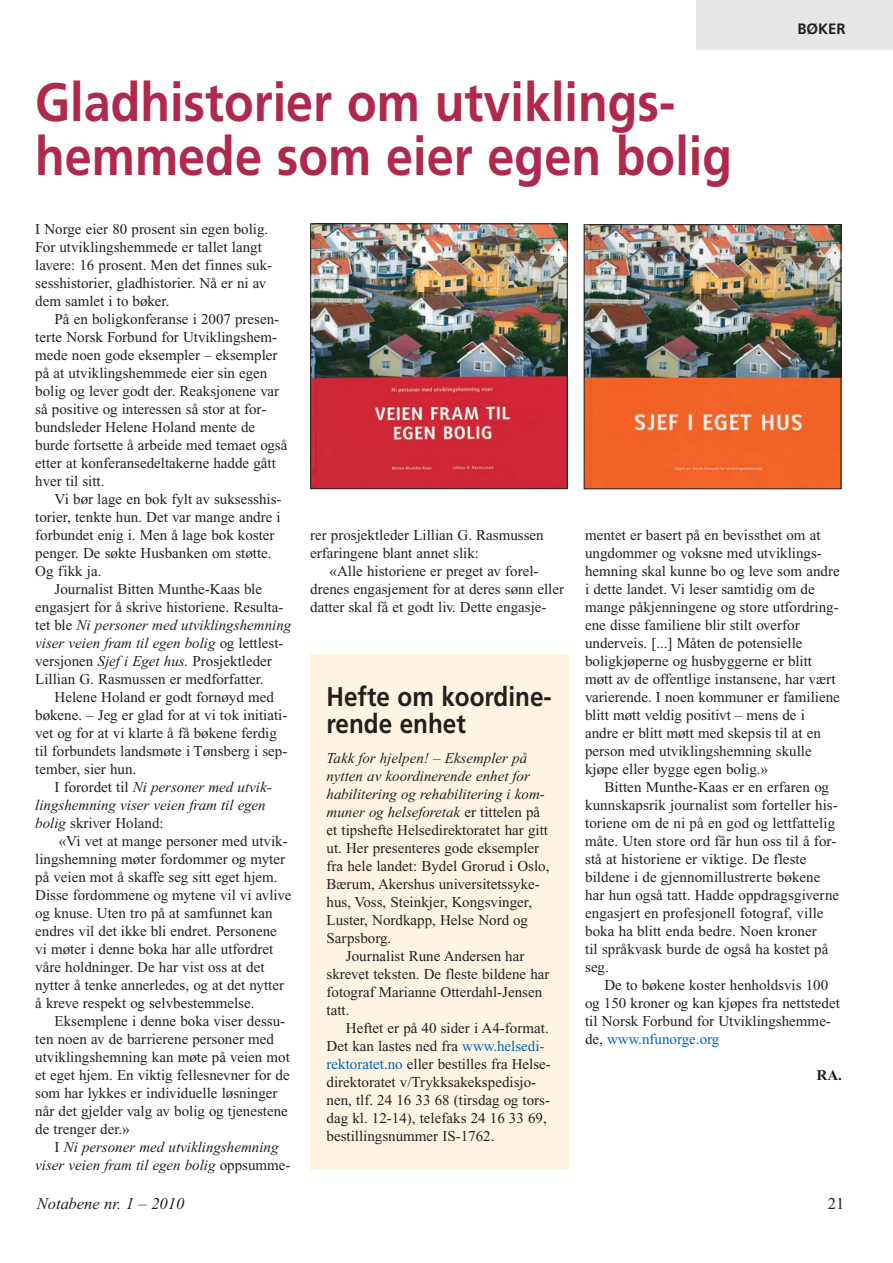
<style>
.page{position:relative;width:893px;height:1263px;background:#fff}
.page>*{position:absolute;margin:0;border:0;box-sizing:border-box;transform-origin:0 0}
.t1{font:700 54px/54px "Frutiger";color:#af294c;scale:.9 1}
.t2{font:700 27px/27px "Frutiger";color:#231f20;scale:.9 1}
.t3{font:italic 16.5px "Times New Roman";color:#231f20}
.t4{font:16.5px "Times New Roman";color:#231f20}
.t5{font:15px/18px "Times New Roman";color:#231f20}
.t6{font:italic 15px/18px "Times New Roman";color:#231f20}
.t7{font:700 15px "Frutiger";color:#231f20}
.t8{font:700 15px "Times New Roman";color:#231f20}
.s1{font-style:italic}
.s2{font-style:normal}
.s3{color:#0066b3}
</style>
<div class="page">
<div style="left:696px;top:0;width:196px;height:50px;background:#e6e7e8"></div>
<img style="left:312px;top:226px;width:253px;height:261px">
<div style="left:310px;top:224px;width:257px;height:265px;border:1px solid #231f20"></div>
<img style="left:586px;top:226px;width:253px;height:261px">
<div style="left:584px;top:224px;width:257px;height:265px;border:1px solid #231f20"></div>
<div style="left:310px;top:655px;width:258px;height:515px;background:#fff4e1"></div>
<h1 class="t1" style="left:35px;top:79px;width:776px">Gladhistorier om utviklings&shy;hemmede som eier egen bolig</h1>
<p class="t7" style="left:797px;top:23px;width:50px">BØKER</p>
<p class="t5" style="left:35px;top:221px;width:238px">I Norge eier 80 prosent sin egen bolig.<br>For utviklingshemmede er tallet langt lavere: 16 prosent. Men det finnes suk&shy;sesshistorier, gladhistorier. Nå er ni av dem samlet i to bøker.</p>
<p class="t5" style="left:35px;top:311px;width:254px;text-indent:19px">På en boligkonferanse i 2007 presen&shy;terte Norsk Forbund for Utviklingshem&shy;mede noen gode eksempler – eksempler på at utviklingshemmede eier sin egen bolig og lever godt der. Reaksjonene var så positive og interessen så stor at for&shy;bundsleder Helene Holand mente de burde fortsette å arbeide med temaet også etter at konferansedeltakerne hadde gått hver til sitt.</p>
<p class="t5" style="left:35px;top:491px;width:248px;text-indent:19px">Vi bør lage en bok fylt av suksesshis&shy;torier, tenkte hun. Det var mange andre i forbundet enig i. Men å lage bok koster penger. De søkte Husbanken om støtte.<br>Og fikk ja.</p>
<p class="t5" style="left:35px;top:581px;width:257px;text-indent:19px">Journalist Bitten Munthe-Kaas ble engasjert for å skrive historiene. Resulta&shy;tet ble <span class="s1">Ni personer med utviklingshemning viser veien fram til egen bolig</span> og lettlest&shy;versjonen <span class="s1">Sjef i Eget hus.</span> Prosjektleder Lillian G. Rasmussen er medforfatter.</p>
<p class="t5" style="left:35px;top:689px;width:254px;text-indent:19px">Helene Holand er godt fornøyd med bøkene. – Jeg er glad for at vi tok initiati&shy;vet og for at vi klarte å få bøkene ferdig til forbundets landsmøte i Tønsberg i sep&shy;tember, sier hun.</p>
<p class="t6" style="left:35px;top:779px;width:238px;text-indent:19px"><span class="s2">I forordet til</span> Ni personer med utvik&shy;lingshemning viser veien fram til egen bolig <span class="s2">skriver Holand:</span></p>
<p class="t5" style="left:35px;top:833px;width:257px;text-indent:23px">«Vi vet at mange personer med utvik&shy;lingshemning møter fordommer og myter på veien mot å skaffe seg sitt eget hjem.<br>Disse fordommene og mytene vil vi avlive og knuse. Uten tro på at samfunnet kan endres vil det ikke bli endret. Personene vi møter i denne boka har alle utfordret våre holdninger. De har vist oss at det nytter å tenke annerledes, og at det nytter å kreve respekt og selvbestemmelse.</p>
<p class="t5" style="left:35px;top:1013px;width:256px;text-indent:19px">Eksemplene i denne boka viser dessu&shy;ten noen av de barrierene personer med utviklingshemning kan møte på veien mot et eget hjem. En viktig fellesnevner for de som har lykkes er individuelle løsninger når det gjelder valg av bolig og tjenestene de trenger der.»</p>
<p class="t6" style="left:35px;top:1139px;width:257px;text-align:center"><span class="s2">I</span> Ni personer med utviklingshemning viser veien fram til egen bolig <span class="s2">oppsumme-</span></p>
<p class="t5" style="left:310px;top:527px;width:235px">rer prosjektleder Lillian G. Rasmussen erfaringene blant annet slik:</p>
<p class="t5" style="left:310px;top:563px;width:255px;text-indent:19px">«Alle historiene er preget av forel&shy;drenes engasjement for at deres sønn eller datter skal få et godt liv. Dette engasje-</p>
<h2 class="t2" style="left:326px;top:686px;width:252px">Hefte om koordine&shy;rende enhet</h2>
<p class="t6" style="left:326px;top:751px;width:202px">Takk for hjelpen! – Eksempler på</p>
<p class="t6" style="left:326px;top:769px;width:205px">nytten av koordinerende enhet for</p>
<p class="t6" style="left:326px;top:787px;width:220px">habilitering og rehabilitering i kom-</p>
<p class="t6" style="left:326px;top:805px;width:215px">muner og helseforetak <span class="s2">er tittelen på</span></p>
<p class="t5" style="left:326px;top:823px;width:223px">et tipshefte Helsedirektoratet har gitt</p>
<p class="t5" style="left:326px;top:841px;width:214px">ut. Her presenteres gode eksempler</p>
<p class="t5" style="left:326px;top:859px;width:224px">fra hele landet: Bydel Grorud i Oslo,</p>
<p class="t5" style="left:326px;top:877px;width:215px">Bærum, Akershus universitetssyke-</p>
<p class="t5" style="left:326px;top:895px;width:207px">hus, Voss, Steinkjer, Kongsvinger,</p>
<p class="t5" style="left:326px;top:913px;width:203px">Luster, Nordkapp, Helse Nord og</p>
<p class="t5" style="left:326px;top:931px;width:66px">Sarpsborg.</p>
<p class="t5" style="left:346px;top:949px;width:180px">Journalist Rune Andersen har</p>
<p class="t5" style="left:326px;top:967px;width:224px">skrevet teksten. De fleste bildene har</p>
<p class="t5" style="left:326px;top:985px;width:217px">fotograf Marianne Otterdahl-Jensen</p>
<p class="t5" style="left:326px;top:1003px;width:24px">tatt.</p>
<p class="t5" style="left:346px;top:1021px;width:204px">Heftet er på 40 sider i A4-format.</p>
<p class="t5" style="left:326px;top:1039px;width:219px">Det kan lastes ned fra <span class="s3">www.helsedi-</span></p>
<p class="t5" style="left:326px;top:1057px;width:226px"><span class="s3">rektoratet.no</span> eller bestilles fra Helse-</p>
<p class="t5" style="left:326px;top:1075px;width:211px">direktoratet v/Trykksakekspedisjo-</p>
<p class="t5" style="left:326px;top:1093px;width:225px">nen, tlf. 24 16 33 68 (tirsdag og tors-</p>
<p class="t5" style="left:326px;top:1111px;width:222px">dag kl. 12-14), telefaks 24 16 33 69,</p>
<p class="t5" style="left:326px;top:1129px;width:169px">bestillingsnummer IS-1762.</p>
<p class="t5" style="left:585px;top:527px;width:256px">mentet er basert på en bevissthet om at ungdommer og voksne med utviklings&shy;hemning skal kunne bo og leve som andre i dette landet. Vi leser samtidig om de mange påkjenningene og store utfordring&shy;ene disse familiene blir stilt overfor underveis. [...] Måten de potensielle boligkjøperne og husbyggerne er blitt møtt av de offentlige instansene, har vært varierende. I noen kommuner er familiene blitt møtt veldig positivt – mens de i andre er blitt møtt med skepsis til at en person med utviklingshemning skulle kjøpe eller bygge egen bolig.»</p>
<p class="t5" style="left:585px;top:779px;width:256px;text-indent:19px">Bitten Munthe-Kaas er en erfaren og kunnskapsrik journalist som forteller his&shy;toriene om de ni på en god og lettfattelig måte. Uten store ord får hun oss til å for&shy;stå at historiene er viktige. De fleste bildene i de gjennomillustrerte bøkene har hun også tatt. Hadde oppdragsgiverne engasjert en profesjonell fotograf, ville boka ha blitt enda bedre. Noen kroner<br>til språkvask burde de også ha kostet på seg.</p>
<p class="t5" style="left:585px;top:977px;width:256px;text-indent:19px">De to bøkene koster henholdsvis 100 og 150 kroner og kan kjøpes fra nettstedet til Norsk Forbund for Utviklingshemme&shy;de, <span class="s3">www.nfunorge.org</span></p>
<p class="t8" style="left:816px;top:1070px;width:27px">RA.</p>
<p class="t3" style="left:37px;top:1197px;width:149px">Notabene nr. 1 – 2010</p>
<p class="t4" style="left:827px;top:1197px;width:18px">21</p>
</div>
